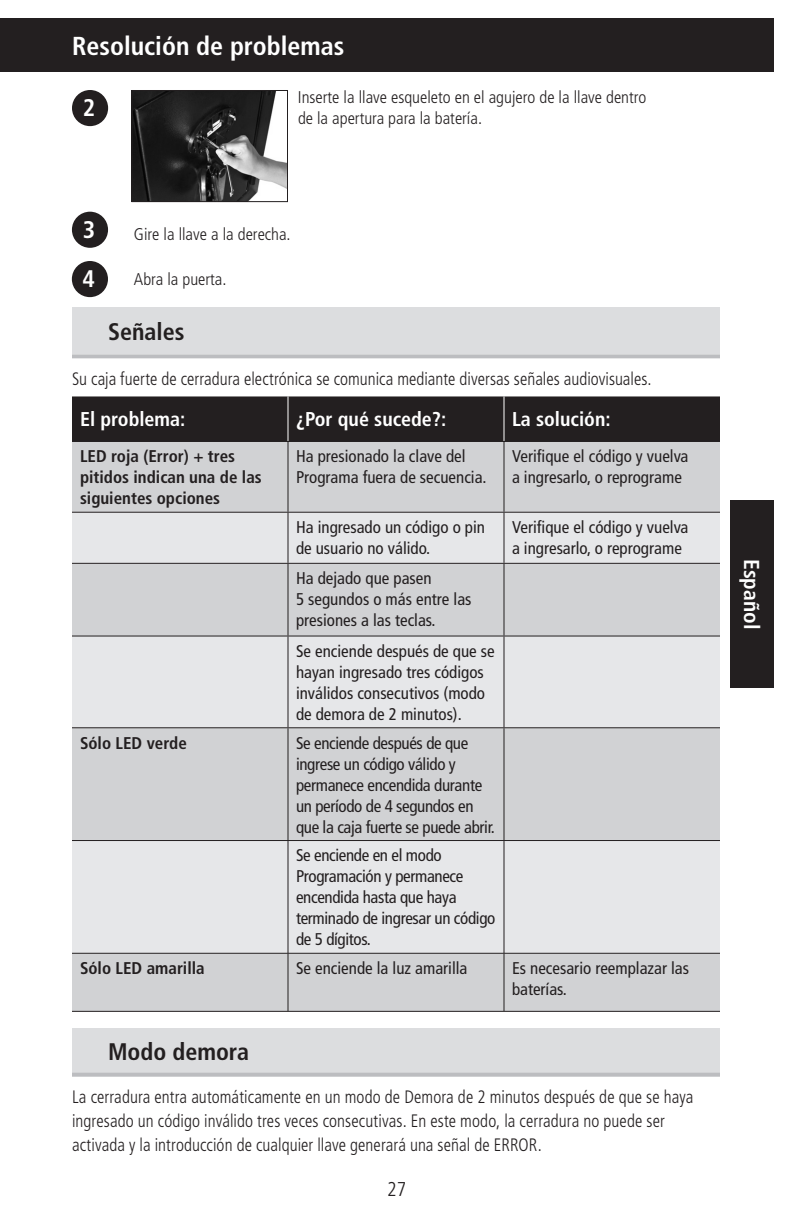
<style>
.page{position:relative;width:792px;height:1224px;background:#fff}
.page>*{position:absolute;margin:0;border:0;box-sizing:border-box;transform-origin:0 0}
.Headline_-_Top__14_1{font:700 condensed 26px "Frutiger";color:#fff}
.t1{font:700 condensed 24px "Frutiger";color:#231f20}
.t2{font:700 condensed 24px "Frutiger";color:#fff}
.t3{font:700 condensed 21.6px "Frutiger";color:#fff}
.t4{font:700 condensed 20px "Frutiger";color:#fff}
.t5{font:300 condensed 20px "Frutiger LT Std";color:#231f20}
.t6{font:300 condensed 18px/24px "Frutiger LT Std";letter-spacing:.005em;color:#231f20;scale:.95 1}
.t7{font:condensed 17px/21px "Frutiger";color:#231f20}
.t8{font:condensed 17px/21px "Frutiger";letter-spacing:-.02em;color:#231f20}
.Body__9_12{font:300 condensed 17px/21px "Frutiger LT Std";color:#231f20}
.t9{font:700 condensed 17px/21px "Frutiger";color:#231f20}
</style>
<div class="page">
<div style="left:0;top:18px;width:774px;height:54px;background:#231f20"></div>
<div style="left:731px;top:500px;width:43px;height:188px;background:#231f20"></div>
<div style="left:72px;top:308px;width:648px;height:46px;background:#dcdddf"></div>
<svg style="left:72px;top:354px;width:648px;height:4px;fill:#bcbdc0"></svg>
<div style="left:72px;top:1028px;width:648px;height:47px;background:#dcdddf"></div>
<svg style="left:72px;top:1073px;width:648px;height:4px;fill:#bcbdc0"></svg>
<img style="left:133px;top:92px;width:153px;height:108px">
<div style="left:131px;top:90px;width:157px;height:112px;border:1px solid #231f20"></div>
<div style="left:72px;top:90px;width:36px;height:36px;background:#231f20;border-radius:50%"></div>
<div style="left:72px;top:212px;width:36px;height:36px;background:#231f20;border-radius:50%"></div>
<div style="left:72px;top:261px;width:36px;height:36px;background:#231f20;border-radius:50%"></div>
<div style="left:72px;top:396px;width:648px;height:45px;background:#231f20"></div>
<div style="left:72px;top:442px;width:648px;height:569px;background:#d1d2d4"></div>
<svg style="left:72px;top:513px;width:648px;height:440px;fill:#e6e7e9"></svg>
<hr style="left:72px;top:441px;width:216px;height:1px;background:#231f20">
<hr style="left:288px;top:396px;width:1px;height:45px;background:#fff">
<hr style="left:288px;top:441px;width:216px;height:1px;background:#231f20">
<hr style="left:504px;top:396px;width:1px;height:45px;background:#fff">
<hr style="left:504px;top:441px;width:216px;height:1px;background:#231f20">
<hr style="left:288px;top:442px;width:1px;height:70px;background:#231f20">
<hr style="left:504px;top:442px;width:1px;height:70px;background:#231f20">
<hr style="left:72px;top:512px;width:216px;height:1px;background:#231f20">
<hr style="left:288px;top:513px;width:1px;height:50px;background:#231f20">
<hr style="left:288px;top:512px;width:216px;height:1px;background:#231f20">
<hr style="left:504px;top:513px;width:1px;height:50px;background:#231f20">
<hr style="left:504px;top:512px;width:216px;height:1px;background:#231f20">
<hr style="left:72px;top:563px;width:216px;height:1px;background:#231f20">
<hr style="left:288px;top:564px;width:1px;height:72px;background:#231f20">
<hr style="left:288px;top:563px;width:216px;height:1px;background:#231f20">
<hr style="left:504px;top:564px;width:1px;height:72px;background:#231f20">
<hr style="left:504px;top:563px;width:216px;height:1px;background:#231f20">
<hr style="left:72px;top:636px;width:216px;height:1px;background:#231f20">
<hr style="left:288px;top:637px;width:1px;height:90px;background:#231f20">
<hr style="left:288px;top:636px;width:216px;height:1px;background:#231f20">
<hr style="left:504px;top:637px;width:1px;height:90px;background:#231f20">
<hr style="left:504px;top:636px;width:216px;height:1px;background:#231f20">
<hr style="left:72px;top:727px;width:216px;height:1px;background:#231f20">
<hr style="left:288px;top:728px;width:1px;height:112px;background:#231f20">
<hr style="left:288px;top:727px;width:216px;height:1px;background:#231f20">
<hr style="left:504px;top:728px;width:1px;height:112px;background:#231f20">
<hr style="left:504px;top:727px;width:216px;height:1px;background:#231f20">
<hr style="left:72px;top:840px;width:216px;height:1px;background:#231f20">
<hr style="left:288px;top:841px;width:1px;height:112px;background:#231f20">
<hr style="left:288px;top:840px;width:216px;height:1px;background:#231f20">
<hr style="left:504px;top:841px;width:1px;height:112px;background:#231f20">
<hr style="left:504px;top:840px;width:216px;height:1px;background:#231f20">
<hr style="left:72px;top:953px;width:216px;height:1px;background:#231f20">
<hr style="left:72px;top:1011px;width:216px;height:1px;background:#231f20">
<hr style="left:288px;top:954px;width:1px;height:57px;background:#231f20">
<hr style="left:288px;top:953px;width:216px;height:1px;background:#231f20">
<hr style="left:288px;top:1011px;width:216px;height:1px;background:#231f20">
<hr style="left:504px;top:954px;width:1px;height:57px;background:#231f20">
<hr style="left:504px;top:953px;width:216px;height:1px;background:#231f20">
<hr style="left:504px;top:1011px;width:216px;height:1px;background:#231f20">
<p class="Headline_-_Top__14_1" style="left:72px;top:31px;width:274px">Resolución de problemas</p>
<p class="t2" style="left:83px;top:94px;width:14px">2</p>
<p class="Body__9_12" style="left:298px;top:87px;width:350px">Inserte la llave esqueleto en el agujero de la llave dentro de la apertura para la batería.</p>
<p class="t2" style="left:83px;top:215px;width:14px">3</p>
<p class="t2" style="left:83px;top:265px;width:14px">4</p>
<p class="Body__9_12" style="left:134px;top:224px;width:158px">Gire la llave a la derecha.</p>
<p class="Body__9_12" style="left:134px;top:269px;width:94px">Abra la puerta.</p>
<p class="t1" style="left:108px;top:317px;width:78px">Señales</p>
<p class="t6" style="left:72px;top:367px;width:612px">Su caja fuerte de cerradura electrónica se comunica mediante diversas señales audiovisuales.</p>
<p class="t4" style="left:80px;top:408px;width:107px">El problema:</p>
<p class="t4" style="left:296px;top:408px;width:152px">¿Por qué sucede?:</p>
<p class="t4" style="left:512px;top:408px;width:100px">La solución:</p>
<p class="t9" style="left:80px;top:446px;width:183px">LED roja (Error) + tres pitidos indican una de las siguientes opciones</p>
<p class="t7" style="left:296px;top:446px;width:192px">Ha presionado la clave del<br>Programa fuera de secuencia.</p>
<p class="t7" style="left:512px;top:446px;width:178px">Verifique el código y vuelva a ingresarlo, o reprograme</p>
<p class="t7" style="left:296px;top:517px;width:191px">Ha ingresado un código o pin de usuario no válido.</p>
<p class="t7" style="left:512px;top:517px;width:178px">Verifique el código y vuelva a ingresarlo, o reprograme</p>
<p class="t7" style="left:296px;top:568px;width:177px">Ha dejado que pasen<br>5 segundos o más entre las presiones a las teclas.</p>
<p class="t7" style="left:296px;top:641px;width:200px">Se enciende después de que se hayan ingresado tres códigos inválidos consecutivos (modo de demora de 2 minutos).</p>
<p class="t9" style="left:80px;top:732px;width:108px">Sólo LED verde</p>
<p class="t8" style="left:296px;top:732px;width:200px">Se enciende después de que ingrese un código válido y permanece encendida durante un período de 4 segundos en que la caja fuerte se puede abrir.</p>
<p class="t8" style="left:296px;top:845px;width:201px">Se enciende en el modo<br>Programación y permanece encendida hasta que haya terminado de ingresar un código de 5 dígitos.</p>
<p class="t9" style="left:80px;top:958px;width:126px">Sólo LED amarilla</p>
<p class="t7" style="left:296px;top:958px;width:173px">Se enciende la luz amarilla</p>
<p class="t7" style="left:512px;top:958px;width:179px">Es necesario reemplazar las baterías.</p>
<p class="t1" style="left:108px;top:1038px;width:143px">Modo demora</p>
<p class="t6" style="left:72px;top:1085px;width:656px">La cerradura entra automáticamente en un modo de Demora de 2 minutos después de que se haya ingresado un código inválido tres veces consecutivas. En este modo, la cerradura no puede ser activada y la introducción de cualquier llave generará una señal de ERROR.</p>
<p class="t5" style="left:387px;top:1177px;width:21px">27</p>
<p class="t3" style="left:765px;top:559px;width:72px;rotate:90deg">Español</p>
</div>
